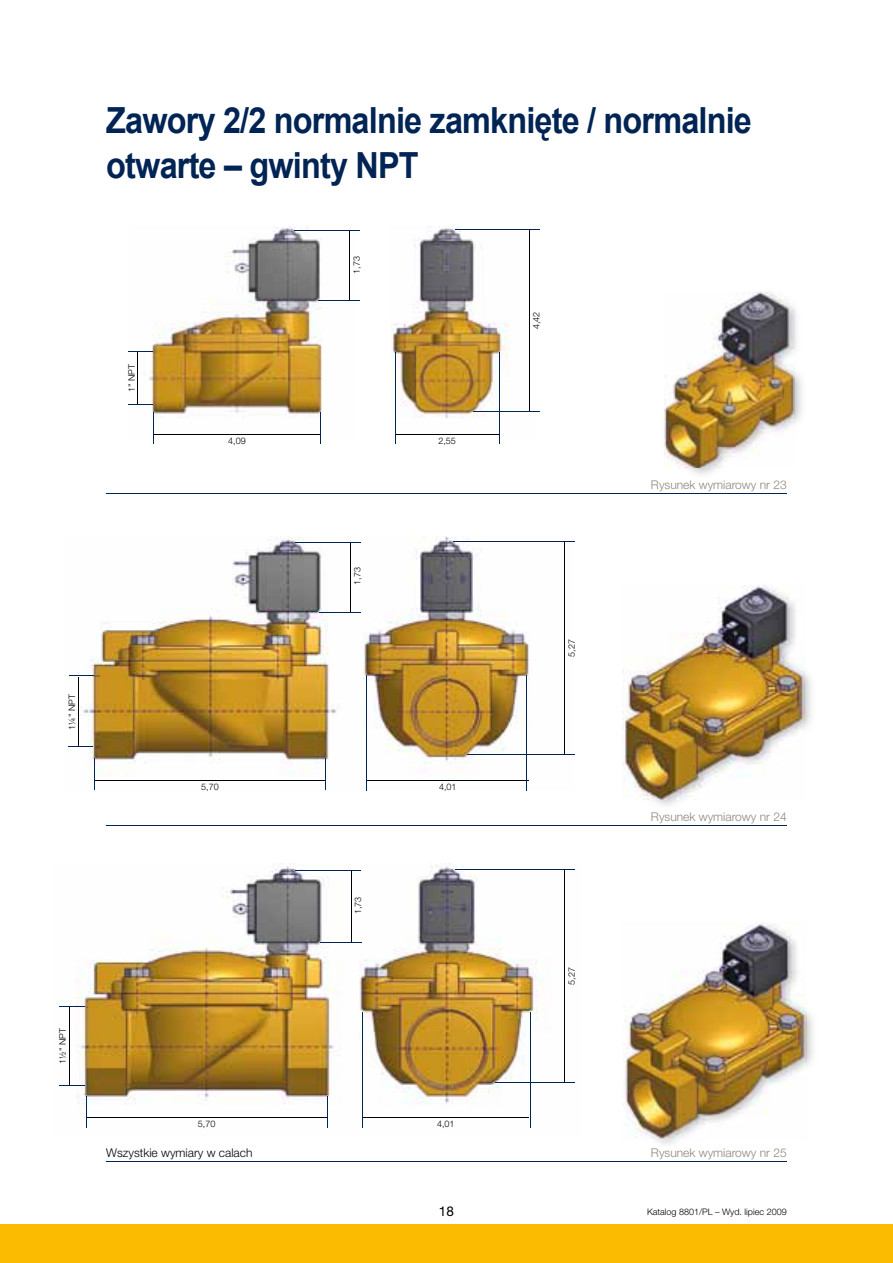
<style>
.page{position:relative;width:893px;height:1263px;background:#fff}
.page>*{position:absolute;margin:0;border:0;box-sizing:border-box;transform-origin:0 0}
.t1{font:700 36px/45px "Arial";letter-spacing:-.025em;color:#002454;scale:.9 1}
.t2{font:13.5px "Helvetica Neue LT Std";color:#000}
.t3{font:300 12px "Helvetica Neue LT Std";color:#8f8678}
.t4{font:300 12px "Helvetica Neue LT Std";color:#000}
.t5{font:300 9px "Helvetica Neue LT Std";color:#000}
</style>
<div class="page">
<div style="left:0;top:1225px;width:893px;height:38px;background:#fabb00"></div>
<img style="left:68px;top:537px;width:296px;height:253px">
<img style="left:364px;top:536px;width:166px;height:237px">
<img style="left:643px;top:585px;width:168px;height:221px">
<img style="left:622px;top:586px;width:182px;height:213px">
<img style="left:129px;top:227px;width:221px;height:212px">
<img style="left:391px;top:227px;width:118px;height:191px">
<img style="left:59px;top:864px;width:282px;height:264px">
<img style="left:359px;top:864px;width:184px;height:264px">
<img style="left:623px;top:922px;width:190px;height:222px">
<img style="left:624px;top:923px;width:182px;height:217px">
<img style="left:664px;top:292px;width:131px;height:176px">
<hr style="left:106px;top:493px;width:681px;height:1px;background:#002454">
<hr style="left:106px;top:825px;width:681px;height:1px;background:#002454">
<hr style="left:106px;top:1161px;width:681px;height:1px;background:#002454">
<hr style="left:154px;top:434px;width:166px;height:1px;background:#000">
<hr style="left:94px;top:780px;width:232px;height:1px;background:#000">
<hr style="left:86px;top:1117px;width:241px;height:1px;background:#000">
<hr style="left:395px;top:434px;width:105px;height:1px;background:#000">
<hr style="left:366px;top:780px;width:163px;height:1px;background:#000">
<hr style="left:362px;top:1117px;width:167px;height:1px;background:#000">
<hr style="left:154px;top:413px;width:1px;height:31px;background:#002454">
<hr style="left:320px;top:413px;width:1px;height:31px;background:#002454">
<hr style="left:94px;top:758px;width:1px;height:32px;background:#002454">
<hr style="left:326px;top:758px;width:1px;height:32px;background:#002454">
<hr style="left:86px;top:1095px;width:1px;height:32px;background:#002454">
<hr style="left:327px;top:1095px;width:1px;height:32px;background:#002454">
<hr style="left:395px;top:352px;width:1px;height:92px;background:#002454">
<hr style="left:499px;top:352px;width:1px;height:92px;background:#002454">
<hr style="left:366px;top:675px;width:1px;height:115px;background:#002454">
<hr style="left:526px;top:675px;width:1px;height:115px;background:#002454">
<hr style="left:362px;top:1012px;width:1px;height:115px;background:#002454">
<hr style="left:530px;top:1012px;width:1px;height:115px;background:#002454">
<hr style="left:529px;top:230px;width:1px;height:181px;background:#000">
<hr style="left:564px;top:541px;width:1px;height:213px;background:#000">
<hr style="left:564px;top:870px;width:1px;height:212px;background:#000">
<hr style="left:350px;top:230px;width:1px;height:70px;background:#000">
<hr style="left:350px;top:542px;width:1px;height:70px;background:#000">
<hr style="left:351px;top:871px;width:1px;height:71px;background:#000">
<hr style="left:473px;top:411px;width:66px;height:1px;background:#002454">
<hr style="left:455px;top:229px;width:84px;height:1px;background:#002454">
<hr style="left:467px;top:754px;width:108px;height:1px;background:#002454">
<hr style="left:454px;top:541px;width:121px;height:1px;background:#002454">
<hr style="left:495px;top:1082px;width:80px;height:1px;background:#002454">
<hr style="left:455px;top:869px;width:120px;height:1px;background:#002454">
<hr style="left:318px;top:300px;width:42px;height:1px;background:#002454">
<hr style="left:294px;top:230px;width:66px;height:1px;background:#002454">
<hr style="left:319px;top:612px;width:41px;height:1px;background:#002454">
<hr style="left:295px;top:542px;width:65px;height:1px;background:#002454">
<hr style="left:320px;top:942px;width:41px;height:1px;background:#002454">
<hr style="left:295px;top:870px;width:66px;height:1px;background:#002454">
<hr style="left:138px;top:352px;width:1px;height:52px;background:#000">
<hr style="left:78px;top:677px;width:1px;height:69px;background:#000">
<hr style="left:69px;top:1006px;width:1px;height:80px;background:#000">
<svg style="left:129px;top:352px;width:24px;height:1px"></svg>
<svg style="left:128px;top:404px;width:24px;height:1px"></svg>
<svg style="left:69px;top:675px;width:24px;height:1px"></svg>
<svg style="left:69px;top:746px;width:24px;height:1px"></svg>
<svg style="left:60px;top:1007px;width:25px;height:1px"></svg>
<svg style="left:60px;top:1086px;width:25px;height:1px"></svg>
<p class="t5" style="left:67px;top:729px;width:37px;rotate:-90deg">1¼" NPT</p>
<p class="t5" style="left:57px;top:1064px;width:37px;rotate:-90deg">1½" NPT</p>
<h1 class="t1" style="left:106px;top:99px;width:719px">Zawory 2/2 normalnie zamknięte / normalnie otwarte – gwinty NPT</h1>
<p class="t5" style="left:351px;top:274px;width:19px;rotate:-90deg">1,73</p>
<p class="t5" style="left:531px;top:329px;width:19px;rotate:-90deg">4,42</p>
<p class="t5" style="left:126px;top:392px;width:29px;rotate:-90deg">1" NPT</p>
<p class="t5" style="left:228px;top:436px;width:19px">4,09</p>
<p class="t5" style="left:438px;top:435px;width:19px">2,55</p>
<h3 class="t3" style="left:651px;top:477px;width:137px">Rysunek wymiarowy nr 23</h3>
<p class="t5" style="left:352px;top:585px;width:19px;rotate:-90deg">1,73</p>
<p class="t5" style="left:566px;top:657px;width:19px;rotate:-90deg">5,27</p>
<p class="t5" style="left:201px;top:782px;width:19px">5,70</p>
<p class="t5" style="left:439px;top:782px;width:19px">4,01</p>
<h3 class="t3" style="left:651px;top:809px;width:137px">Rysunek wymiarowy nr 24</h3>
<p class="t5" style="left:352px;top:914px;width:19px;rotate:-90deg">1,73</p>
<p class="t5" style="left:566px;top:985px;width:19px;rotate:-90deg">5,27</p>
<p class="t5" style="left:198px;top:1119px;width:19px">5,70</p>
<p class="t5" style="left:437px;top:1119px;width:19px">4,01</p>
<h3 class="t4" style="left:106px;top:1145px;width:148px">Wszystkie wymiary w calach</h3>
<h3 class="t3" style="left:651px;top:1145px;width:137px">Rysunek wymiarowy nr 25</h3>
<h2 class="t2" style="left:439px;top:1203px;width:17px">18</h2>
<p class="t5" style="left:647px;top:1206px;width:141px">Katalog 8801/PL – Wyd. lipiec 2009</p>
</div>
